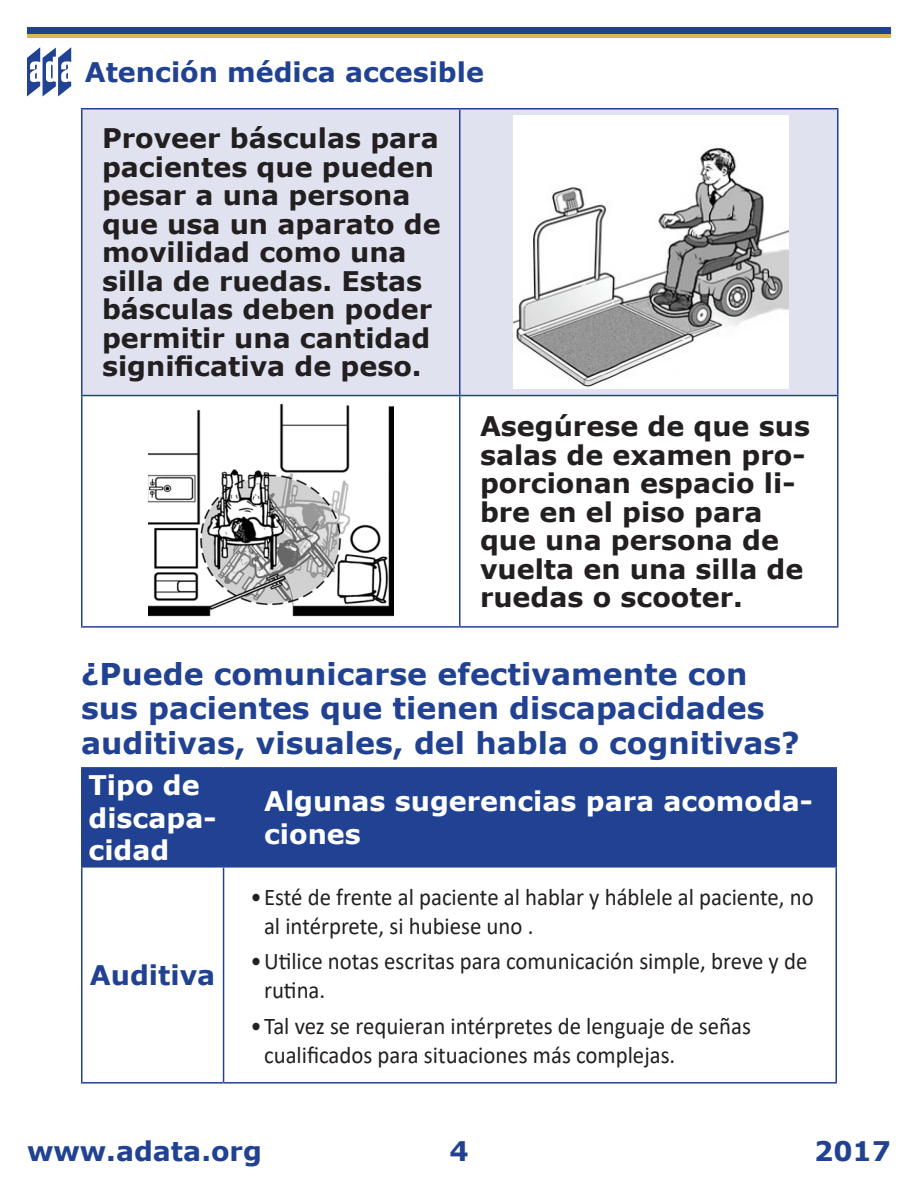
<style>
.page{position:relative;width:918px;height:1188px;background:#fff}
.page>*{position:absolute;margin:0;border:0;box-sizing:border-box;transform-origin:0 0}
.Subhead_1{font:700 30px/34.5px "Verdana";color:#214292}
.header_footer{font:700 27px/28.5px "Verdana";color:#231f20}
.header_footer-2{font:700 27px/32.4px "Verdana";color:#fff}
.header_footer-3{font:700 27px "Verdana";color:#214292}
.t1{font:24px/28.8px "Calibri";color:#231f20;scale:.95 1}
</style>
<div class="page">
<div style="left:27px;top:27px;width:864px;height:7px;background:#214292"></div>
<hr style="left:27px;top:34px;width:864px;height:3px;background:#dfb64d">
<svg style="left:27px;top:47px;width:44px;height:49px"></svg>
<div style="left:82px;top:110px;width:755px;height:285px;background:#e0e2ef"></div>
<hr style="left:81px;top:108px;width:379px;height:2px;background:#214292">
<hr style="left:81px;top:110px;width:1px;height:285px;background:#214292">
<hr style="left:460px;top:108px;width:378px;height:2px;background:#214292">
<hr style="left:459px;top:110px;width:1px;height:285px;background:#214292">
<hr style="left:837px;top:110px;width:1px;height:285px;background:#214292">
<hr style="left:81px;top:395px;width:379px;height:1px;background:#214292">
<hr style="left:81px;top:396px;width:1px;height:230px;background:#214292">
<hr style="left:460px;top:395px;width:378px;height:1px;background:#214292">
<hr style="left:459px;top:396px;width:1px;height:230px;background:#214292">
<hr style="left:837px;top:396px;width:1px;height:230px;background:#214292">
<hr style="left:81px;top:626px;width:379px;height:2px;background:#214292">
<hr style="left:460px;top:626px;width:378px;height:2px;background:#214292">
<img style="left:513px;top:116px;width:276px;height:273px">
<img style="left:148px;top:403px;width:245px;height:214px">
<div style="left:82px;top:769px;width:754px;height:97px;background:#214292"></div>
<hr style="left:81px;top:767px;width:143px;height:2px;background:#214292">
<hr style="left:81px;top:769px;width:1px;height:97px;background:#214292">
<hr style="left:224px;top:767px;width:613px;height:2px;background:#214292">
<hr style="left:223px;top:769px;width:1px;height:97px;background:#214292">
<hr style="left:836px;top:769px;width:1px;height:97px;background:#214292">
<hr style="left:81px;top:866px;width:143px;height:2px;background:#214292">
<hr style="left:81px;top:868px;width:1px;height:214px;background:#214292">
<hr style="left:224px;top:866px;width:613px;height:2px;background:#214292">
<hr style="left:223px;top:868px;width:1px;height:214px;background:#214292">
<hr style="left:836px;top:868px;width:1px;height:214px;background:#214292">
<hr style="left:81px;top:1082px;width:143px;height:2px;background:#214292">
<hr style="left:224px;top:1082px;width:613px;height:2px;background:#214292">
<p class="header_footer-3" style="left:85px;top:53px;width:401px">Atención médica accesible</p>
<h3 class="header_footer" style="left:102px;top:124px;width:340px">Proveer básculas para pacientes que pueden pesar a una persona que usa un aparato de movilidad como una silla de ruedas. Estas básculas deben poder permitir una cantidad significativa de peso.</h3>
<h3 class="header_footer" style="left:480px;top:411px;width:332px">Asegúrese de que sus salas de examen pro&shy;porcionan espacio li&shy;bre en el piso para que una persona de vuelta en una silla de ruedas o scooter.</h3>
<h2 class="Subhead_1" style="left:81px;top:656px;width:720px">¿Puede comunicarse efectivamente con sus pacientes que tienen discapacidades auditivas, visuales, del habla o cognitivas?</h2>
<h3 class="header_footer-2" style="left:88px;top:769px;width:129px">Tipo de discapa&shy;cidad</h3>
<h3 class="header_footer-2" style="left:264px;top:785px;width:550px">Algunas sugerencias para acomoda&shy;ciones</h3>
<h3 class="header_footer-3" style="left:90px;top:956px;width:127px">Auditiva</h3>
<p class="t1" style="left:264px;top:882px;width:580px;text-indent:-14px">•Esté de frente al paciente al hablar y háblele al paciente, no al intérprete, si hubiese uno .</p>
<p class="t1" style="left:264px;top:946px;width:573px;text-indent:-14px">•Utilice notas escritas para comunicación simple, breve y de rutina.</p>
<p class="t1" style="left:264px;top:1011px;width:514px;text-indent:-14px">•Tal vez se requieran intérpretes de lenguaje de señas cualificados para situaciones más complejas.</p>
<p class="header_footer-3" style="left:27px;top:1132px;width:236px">www.adata.org</p>
<p class="header_footer-3" style="left:449px;top:1132px;width:21px">4</p>
<p class="header_footer-3" style="left:814px;top:1132px;width:78px">2017</p>
</div>
